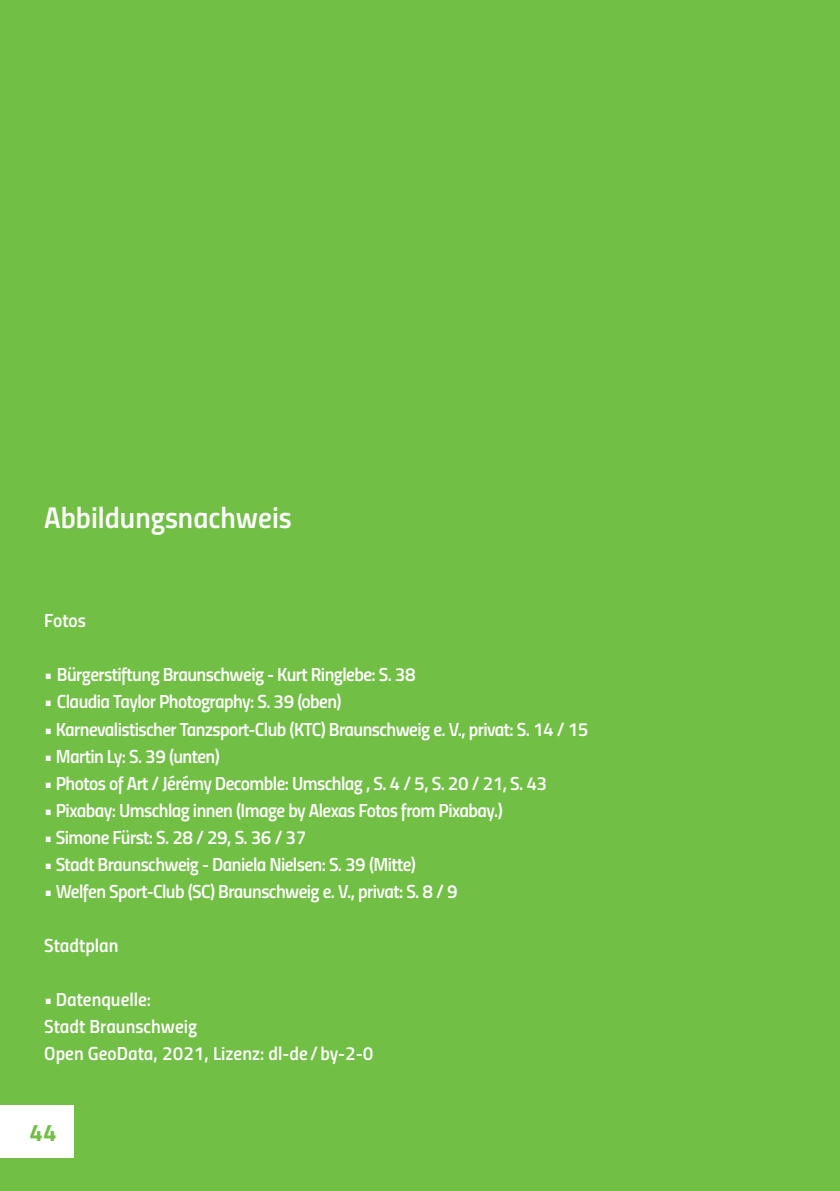
<style>
.page{position:relative;width:840px;height:1191px;background:#fff}
.page>*{position:absolute;margin:0;border:0;box-sizing:border-box;transform-origin:0 0}
.t1{font:30px "Titillium Semibold Upright";color:#fff}
.t2{font:700 24px "Titillium";color:#71bf44}
.t3{font:19px "Titillium Semibold Upright";letter-spacing:-.03em;color:#fff}
.t4{font:19px/27px "Titillium Semibold Upright";color:#fff}
</style>
<div class="page">
<div style="left:0;top:0;width:839px;height:1191px;background:#71bf44"></div>
<div style="left:0;top:1106px;width:74px;height:52px;background:#fff"></div>
<h1 class="t1" style="left:44px;top:495px;width:249px">Abbildungsnachweis</h1>
<p class="t3" style="left:44px;top:606px;width:43px">Fotos</p>
<p class="t3" style="left:44px;top:660px;width:373px">• Bürgerstiftung Braunschweig - Kurt Ringlebe: S. 38</p>
<p class="t3" style="left:44px;top:687px;width:299px">• Claudia Taylor Photography: S. 39 (oben)</p>
<p class="t3" style="left:44px;top:714px;width:545px">• Karnevalistischer Tanzsport-Club (KTC) Braunschweig e. V., privat: S. 14 / 15</p>
<p class="t3" style="left:44px;top:741px;width:177px">• Martin Ly: S. 39 (unten)</p>
<p class="t3" style="left:44px;top:768px;width:504px">• Photos of Art / Jérémy Decomble: Umschlag , S. 4 / 5, S. 20 / 21, S. 43</p>
<p class="t3" style="left:44px;top:795px;width:460px">• Pixabay: Umschlag innen (Image by Alexas Fotos from Pixabay.)</p>
<p class="t3" style="left:44px;top:822px;width:263px">• Simone Fürst: S. 28 / 29, S. 36 / 37</p>
<p class="t3" style="left:44px;top:849px;width:373px">• Stadt Braunschweig - Daniela Nielsen: S. 39 (Mitte)</p>
<p class="t3" style="left:44px;top:876px;width:415px">• Welfen Sport-Club (SC) Braunschweig e. V., privat: S. 8 / 9</p>
<p class="t4" style="left:44px;top:930px;width:76px">Stadtplan</p>
<p class="t4" style="left:44px;top:984px;width:330px">• Datenquelle:<br>Stadt Braunschweig<br>Open GeoData, 2021, Lizenz: dl-de /by-2-0</p>
<p class="t2" style="left:30px;top:1114px;width:29px">44</p>
</div>
